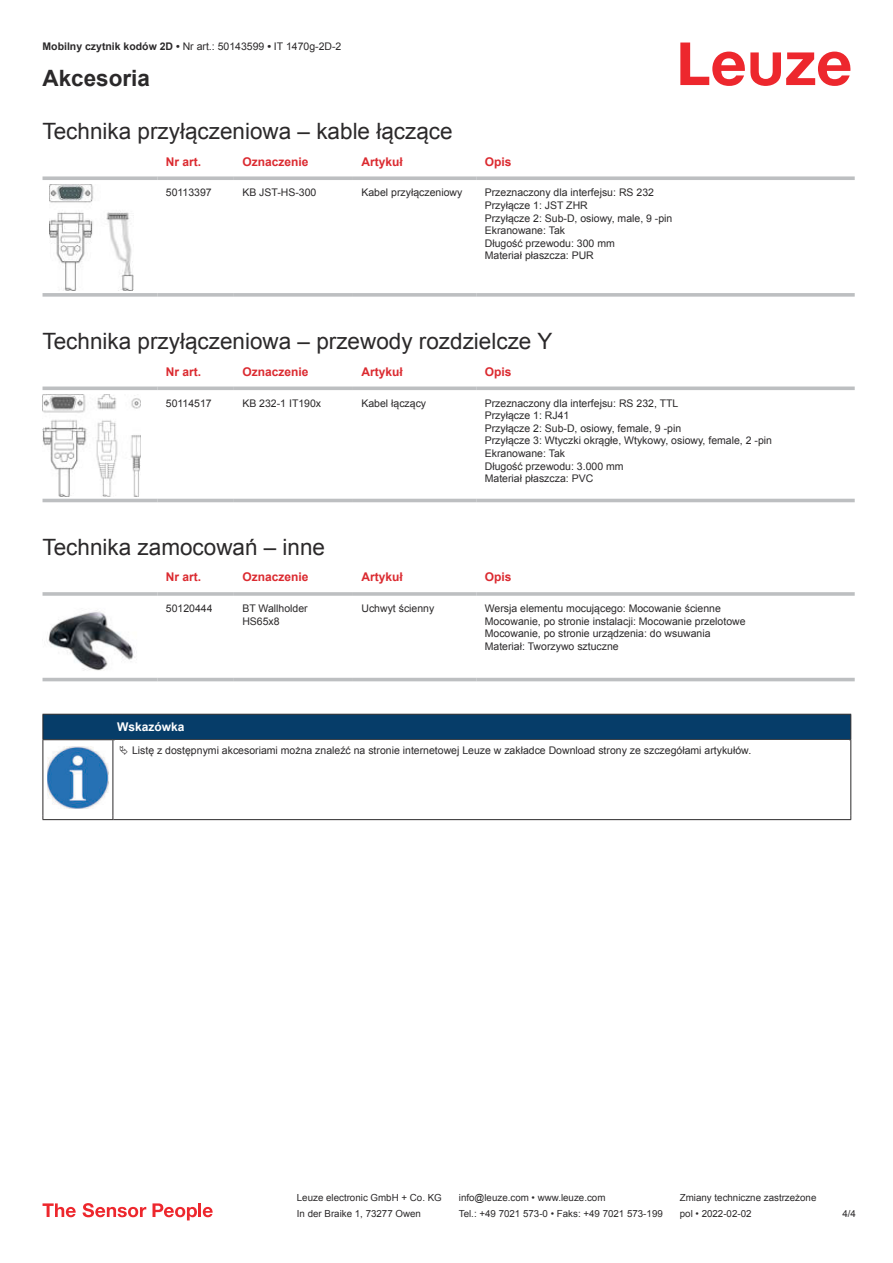
<style>
.page{position:relative;width:893px;height:1263px;background:#fff}
.page>*{position:absolute;margin:0;border:0;box-sizing:border-box;transform-origin:0 0}
.t1{font:22.5px "Arial";color:#2b292a}
.t2{font:700 22.5px "Arial";color:#2b292a}
.t3{font:700 12px "Arial";color:#db2a30}
.t4{font:700 12px "Arial";color:#fff}
.t5{font:10.5px/12.6px "Arial";color:#2b292a}
.t6{font:9.75px "Arial";color:#2b292a}
.s1{font-weight:700}
</style>
<div class="page">
<svg style="left:680px;top:43px;width:170px;height:43px"></svg>
<svg style="left:43px;top:176px;width:114px;height:4px"></svg>
<svg style="left:157px;top:176px;width:77px;height:4px"></svg>
<svg style="left:234px;top:176px;width:119px;height:4px"></svg>
<svg style="left:353px;top:176px;width:123px;height:4px"></svg>
<svg style="left:476px;top:176px;width:379px;height:4px;background:#c4c6c8"></svg>
<svg style="left:43px;top:293px;width:114px;height:4px"></svg>
<svg style="left:157px;top:293px;width:77px;height:4px"></svg>
<svg style="left:234px;top:293px;width:119px;height:4px"></svg>
<svg style="left:353px;top:293px;width:123px;height:4px"></svg>
<svg style="left:476px;top:293px;width:379px;height:4px;background:#c3c5c7"></svg>
<img style="left:49px;top:184px;width:84px;height:107px">
<svg style="left:43px;top:400px;width:812px;height:103px"></svg>
<svg style="left:43px;top:386px;width:114px;height:4px"></svg>
<svg style="left:157px;top:386px;width:77px;height:4px"></svg>
<svg style="left:234px;top:386px;width:119px;height:4px"></svg>
<svg style="left:353px;top:386px;width:123px;height:4px"></svg>
<svg style="left:476px;top:386px;width:379px;height:4px;background:#c5c7c9"></svg>
<hr style="left:43px;top:499px;width:114px;height:3px;background:#bdbfc1">
<hr style="left:157px;top:499px;width:77px;height:3px;background:#bdbfc1">
<hr style="left:234px;top:499px;width:119px;height:3px;background:#bdbfc1">
<hr style="left:353px;top:499px;width:123px;height:3px;background:#bdbfc1">
<hr style="left:476px;top:499px;width:379px;height:3px;background:#bdbfc1">
<img style="left:43px;top:394px;width:97px;height:102px">
<div style="left:43px;top:677px;width:812px;height:5px;background:#efeff0"></div>
<hr style="left:43px;top:592px;width:114px;height:4px;background:#bdbfc1">
<hr style="left:157px;top:592px;width:77px;height:4px;background:#c8cacb">
<hr style="left:234px;top:592px;width:119px;height:4px;background:#c3c5c6">
<hr style="left:353px;top:592px;width:123px;height:4px;background:#bdbfc1">
<hr style="left:476px;top:592px;width:379px;height:4px;background:#c8cacb">
<hr style="left:43px;top:678px;width:114px;height:3px;background:#bdbfc1">
<hr style="left:157px;top:678px;width:77px;height:3px;background:#bdbfc1">
<hr style="left:234px;top:678px;width:119px;height:3px;background:#bdbfc1">
<hr style="left:353px;top:678px;width:123px;height:3px;background:#bdbfc1">
<hr style="left:476px;top:678px;width:379px;height:3px;background:#bdbfc1">
<img style="left:48px;top:610px;width:87px;height:61px">
<div style="left:43px;top:714px;width:808px;height:26px;background:#063d69"></div>
<hr style="left:113px;top:739px;width:738px;height:1px;background:#2b292a">
<hr style="left:43px;top:740px;width:1px;height:75px;background:#2b292a">
<hr style="left:113px;top:740px;width:1px;height:75px;background:#2b292a">
<hr style="left:850px;top:740px;width:1px;height:75px;background:#2b292a">
<hr style="left:43px;top:819px;width:70px;height:1px;background:#2b292a">
<hr style="left:113px;top:819px;width:738px;height:1px;background:#2b292a">
<img style="left:47px;top:746px;width:61px;height:63px">
<svg style="left:43px;top:1203px;width:33px;height:14px"></svg>
<svg style="left:83px;top:1203px;width:63px;height:14px"></svg>
<svg style="left:153px;top:1203px;width:44px;height:17px"></svg>
<hr style="left:198px;top:1203px;width:3px;height:14px;background:#ed272d">
<svg style="left:203px;top:1207px;width:10px;height:10px"></svg>
<p class="t5" style="left:43px;top:41px;width:300px"><span class="s1">Mobilny czytnik kodów 2D •</span> Nr art.: 50143599 <span class="s1">•</span> IT 1470g-2D-2</p>
<h1 class="t2" style="left:43px;top:63px;width:109px">Akcesoria</h1>
<h1 class="t1" style="left:43px;top:116px;width:412px">Technika przyłączeniowa – kable łączące</h1>
<p class="t3" style="left:166px;top:153px;width:37px">Nr art.</p>
<p class="t3" style="left:242px;top:157px;width:68px">Oznaczenie</p>
<p class="t3" style="left:361px;top:153px;width:43px">Artykuł</p>
<p class="t3" style="left:485px;top:157px;width:28px">Opis</p>
<p class="t5" style="left:166px;top:187px;width:47px">50113397</p>
<p class="t5" style="left:242px;top:186px;width:76px">KB JST-HS-300</p>
<p class="t5" style="left:361px;top:186px;width:102px">Kabel przyłączeniowy</p>
<p class="t5" style="left:485px;top:186px;width:189px">Przeznaczony dla interfejsu: RS 232<br>Przyłącze 1: JST ZHR<br>Przyłącze 2: Sub-D, osiowy, male, 9 -pin<br>Ekranowane: Tak<br>Długość przewodu: 300 mm<br>Materiał płaszcza: PUR</p>
<h1 class="t1" style="left:43px;top:326px;width:511px">Technika przyłączeniowa – przewody rozdzielcze Y</h1>
<p class="t3" style="left:166px;top:363px;width:37px">Nr art.</p>
<p class="t3" style="left:242px;top:367px;width:68px">Oznaczenie</p>
<p class="t3" style="left:361px;top:363px;width:43px">Artykuł</p>
<p class="t3" style="left:485px;top:367px;width:28px">Opis</p>
<p class="t5" style="left:166px;top:397px;width:47px">50114517</p>
<p class="t5" style="left:242px;top:396px;width:80px">KB 232-1 IT190x</p>
<p class="t5" style="left:361px;top:396px;width:66px">Kabel łączący</p>
<p class="t5" style="left:485px;top:396px;width:289px">Przeznaczony dla interfejsu: RS 232, TTL<br>Przyłącze 1: RJ41<br>Przyłącze 2: Sub-D, osiowy, female, 9 -pin<br>Przyłącze 3: Wtyczki okrągłe, Wtykowy, osiowy, female, 2 -pin Ekranowane: Tak<br>Długość przewodu: 3.000 mm<br>Materiał płaszcza: PVC</p>
<h1 class="t1" style="left:43px;top:532px;width:284px">Technika zamocowań – inne</h1>
<p class="t3" style="left:166px;top:569px;width:37px">Nr art.</p>
<p class="t3" style="left:242px;top:573px;width:68px">Oznaczenie</p>
<p class="t3" style="left:361px;top:569px;width:43px">Artykuł</p>
<p class="t3" style="left:485px;top:573px;width:28px">Opis</p>
<p class="t5" style="left:166px;top:603px;width:48px">50120444</p>
<p class="t5" style="left:242px;top:602px;width:67px">BT Wallholder<br>HS65x8</p>
<p class="t5" style="left:361px;top:602px;width:74px">Uchwyt ścienny</p>
<p class="t5" style="left:485px;top:602px;width:262px">Wersja elementu mocującego: Mocowanie ścienne Mocowanie, po stronie instalacji: Mocowanie przelotowe Mocowanie, po stronie urządzenia: do wsuwania Materiał: Tworzywo sztuczne</p>
<p class="t4" style="left:117px;top:722px;width:69px">Wskazówka</p>
<p class="t5" style="left:132px;top:744px;width:621px">Listę z dostępnymi akcesoriami można znaleźć na stronie internetowej Leuze w zakładce Download strony ze szczegółami artykułów.</p>
<p class="t6" style="left:297px;top:1191px;width:146px">Leuze electronic GmbH + Co. KG</p>
<p class="t6" style="left:459px;top:1191px;width:148px">info@leuze.com • www.leuze.com</p>
<p class="t6" style="left:680px;top:1191px;width:138px">Zmiany techniczne zastrzeżone</p>
<p class="t6" style="left:297px;top:1207px;width:126px">In der Braike 1, 73277 Owen</p>
<p class="t6" style="left:459px;top:1207px;width:205px">Tel.: +49 7021 573-0 • Faks: +49 7021 573-199</p>
<p class="t6" style="left:680px;top:1207px;width:73px">pol • 2022-02-02</p>
<p class="t6" style="left:842px;top:1210px;width:15px">4 /4</p>
</div>
